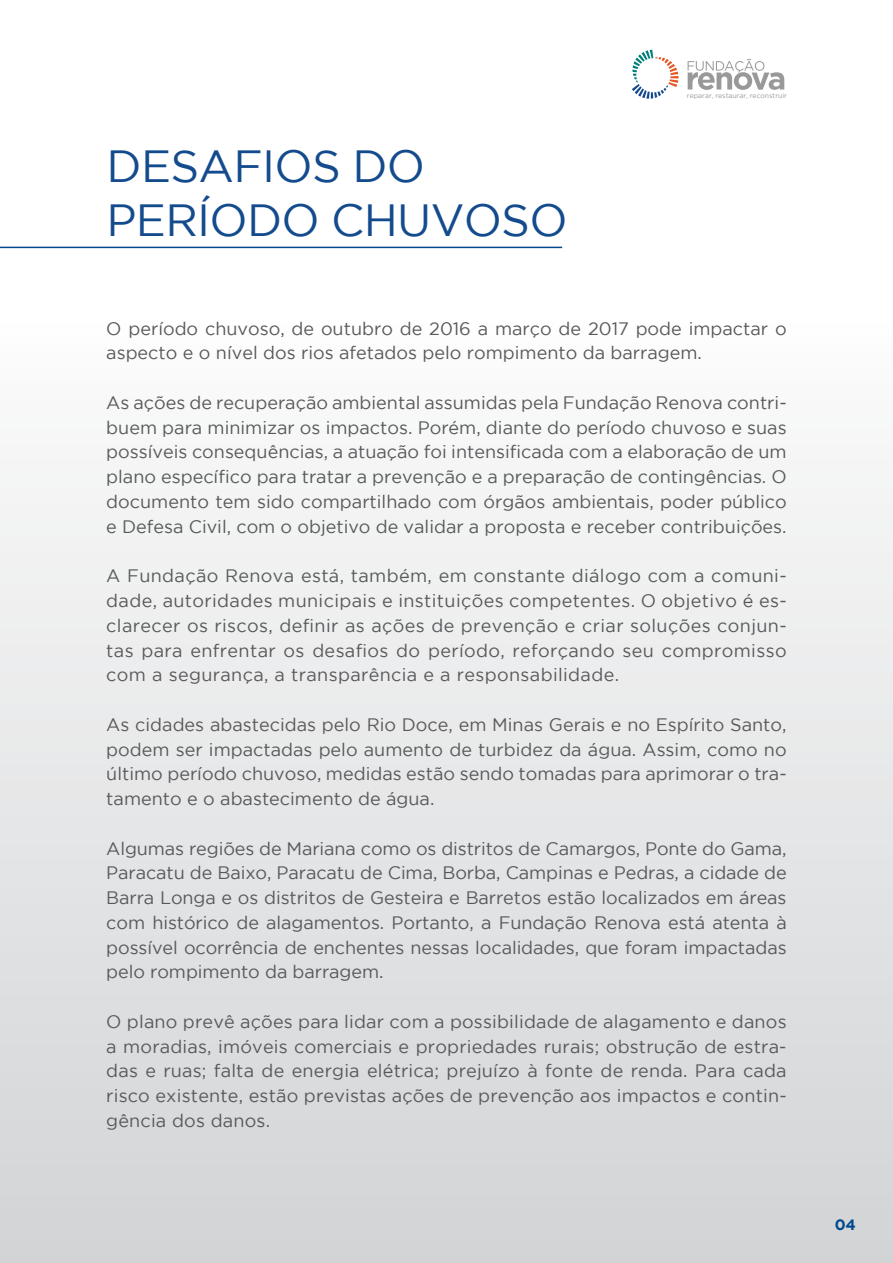
<style>
.page{position:relative;width:893px;height:1263px;background:#fff}
.page>*{position:absolute;margin:0;border:0;box-sizing:border-box;transform-origin:0 0}
.t1{font:45px/54px "Gotham";letter-spacing:-.015em;color:#144b8d}
.t2{font:18px/24.8px "Gotham";color:#58595b;text-align:justify}
.t3{font:700 15px "Gotham";color:#00498f}
.t4{font:6.9px "Gotham";color:#9a9999}
</style>
<div class="page">
<div style="left:0;top:0;width:893px;height:1263px;background:linear-gradient(to bottom,#fff,#d4d5d6)"></div>
<svg style="left:632px;top:50px;width:46px;height:49px"></svg>
<svg style="left:688px;top:59px;width:96px;height:31px"></svg>
<hr style="left:0;top:247px;width:562px;height:1px;background:#00498f">
<h1 class="t1" style="left:107px;top:138px;width:462px">DESAFIOS DO<br>PERÍODO CHUVOSO</h1>
<p class="t4" style="left:687px;top:92px;width:101px">reparar, restaurar, reconstruir</p>
<p class="t2" style="left:106px;top:316px;width:682px">O período chuvoso, de outubro de 2016 a março de 2017 pode impactar o aspecto e o nível dos rios afetados pelo rompimento da barragem.</p>
<p class="t2" style="left:106px;top:390px;width:682px">As ações de recuperação ambiental assumidas pela Fundação Renova contri&shy;buem para minimizar os impactos. Porém, diante do período chuvoso e suas possíveis consequências, a atuação foi intensificada com a elaboração de um plano específico para tratar a prevenção e a preparação de contingências. O documento tem sido compartilhado com órgãos ambientais, poder público e Defesa Civil, com o objetivo de validar a proposta e receber contribuições.</p>
<p class="t2" style="left:106px;top:563px;width:682px">A Fundação Renova está, também, em constante diálogo com a comuni&shy;dade, autoridades municipais e instituições competentes. O objetivo é es&shy;clarecer os riscos, definir as ações de prevenção e criar soluções conjun&shy;tas para enfrentar os desafios do período, reforçando seu compromisso com a segurança, a transparência e a responsabilidade.</p>
<p class="t2" style="left:106px;top:712px;width:682px">As cidades abastecidas pelo Rio Doce, em Minas Gerais e no Espírito Santo, podem ser impactadas pelo aumento de turbidez da água. Assim, como no último período chuvoso, medidas estão sendo tomadas para aprimorar o tra&shy;tamento e o abastecimento de água.</p>
<p class="t2" style="left:106px;top:835px;width:682px">Algumas regiões de Mariana como os distritos de Camargos, Ponte do Gama, Paracatu de Baixo, Paracatu de Cima, Borba, Campinas e Pedras, a cidade de Barra Longa e os distritos de Gesteira e Barretos estão localizados em áreas com histórico de alagamentos. Portanto, a Fundação Renova está atenta à possível ocorrência de enchentes nessas localidades, que foram impactadas pelo rompimento da barragem.</p>
<p class="t2" style="left:106px;top:1009px;width:682px">O plano prevê ações para lidar com a possibilidade de alagamento e danos a moradias, imóveis comerciais e propriedades rurais; obstrução de estra&shy;das e ruas; falta de energia elétrica; prejuízo à fonte de renda. Para cada risco existente, estão previstas ações de prevenção aos impactos e contin&shy;gência dos danos.</p>
<p class="t3" style="left:835px;top:1215px;width:23px">04</p>
</div>
